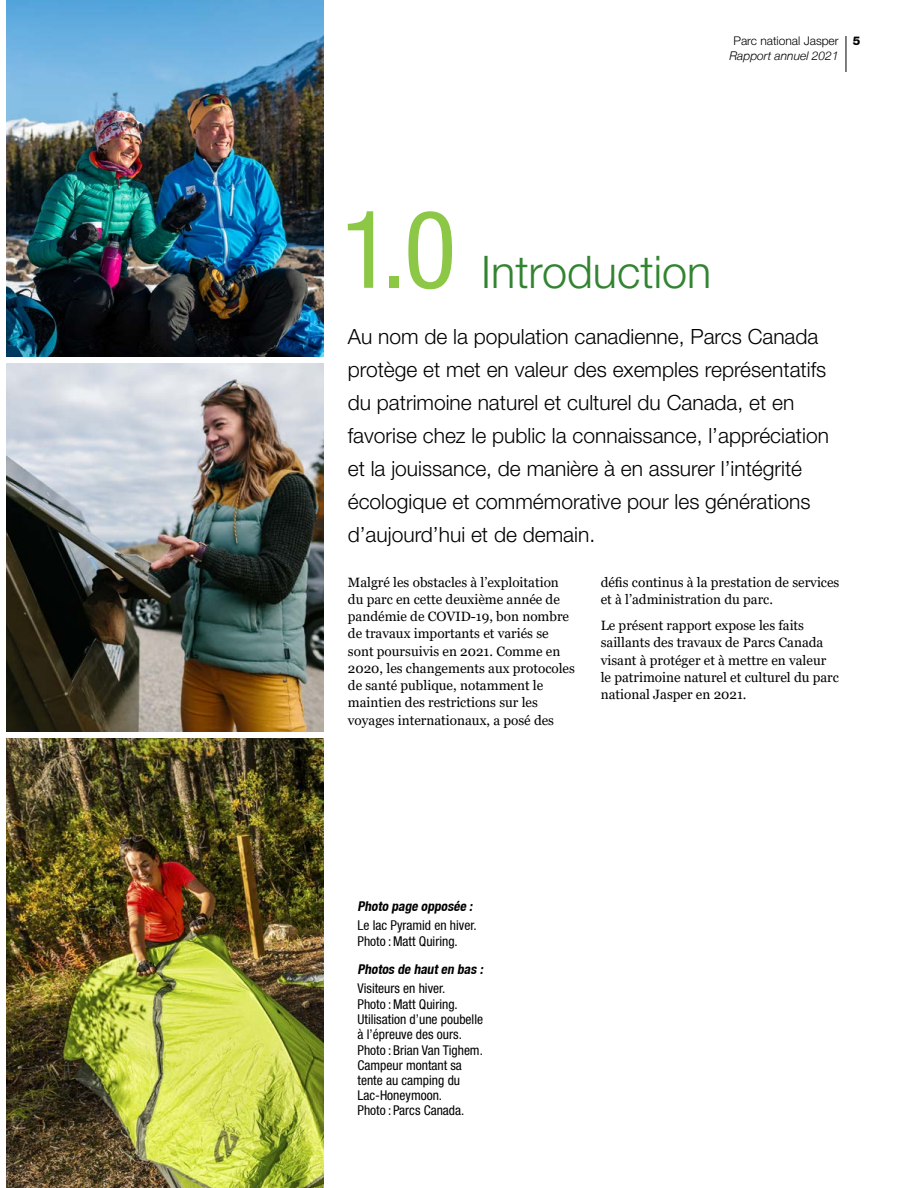
<style>
.page{position:relative;width:918px;height:1188px;background:#fff}
.page>*{position:absolute;margin:0;border:0;box-sizing:border-box;transform-origin:0 0}
.t1{font:108px "Helvetica Neue Condensed";color:#8cc745}
.t2{font:300 45px "Helvetica Neue LT Std";color:#328432}
.t3{font:300 21px/33px "Helvetica Neue LT Std";color:#000}
.t4{font:13.5px/17.2px "Georgia";color:#000}
.t5{font:condensed 13.5px/15.3px "Helvetica Neue LT Std";color:#000}
.t6{font:italic 700 condensed 13.5px "Helvetica Neue";color:#000}
.t7{font:13.5px "Helvetica Neue Condensed";color:#000}
.t8{font:300 12px "Helvetica Neue LT Std";color:#000}
.t9{font:italic 300 12px "Helvetica Neue LT";color:#000}
.s1{font-weight:800}
.s2{font-family:"Helvetica Neue Condensed";font-stretch:normal}
</style>
<div class="page">
<img style="left:7px;top:0;width:316px;height:357px">
<img style="left:7px;top:363px;width:316px;height:369px">
<img style="left:7px;top:738px;width:316px;height:450px">
<hr style="left:846px;top:36px;width:1px;height:36px;background:#000">
<p class="t8" style="left:734px;top:33px;width:128px">Parc national Jasper <span class="s1">5</span></p>
<p class="t9" style="left:730px;top:48px;width:111px">Rapport annuel 2021</p>
<h1 class="t1" style="left:341px;top:187px;width:117px">1.0</h1>
<h2 class="t2" style="left:481px;top:244px;width:232px">Introduction</h2>
<p class="t3" style="left:348px;top:320px;width:483px">Au nom de la population canadienne, Parcs Canada protège et met en valeur des exemples représentatifs du patrimoine naturel et culturel du Canada, et en favorise chez le public la connaissance, l’appréciation et la jouissance, de manière à en assurer l’intégrité écologique et commémorative pour les générations d’aujourd’hui et de demain.</p>
<p class="t4" style="left:348px;top:574px;width:229px">Malgré les obstacles à l’exploitation du parc en cette deuxième année de pandémie de COVID-19, bon nombre de travaux importants et variés se sont poursuivis en 2021. Comme en 2020, les changements aux protocoles de santé publique, notamment le maintien des restrictions sur les voyages internationaux, a posé des</p>
<p class="t4" style="left:601px;top:574px;width:240px">défis continus à la prestation de services et à l’administration du parc.</p>
<p class="t4" style="left:601px;top:617px;width:240px">Le présent rapport expose les faits saillants des travaux de Parcs Canada visant à protéger et à mettre en valeur le patrimoine naturel et culturel du parc national Jasper en 2021.</p>
<p class="t6" style="left:358px;top:898px;width:119px">Photo page opposée :</p>
<p class="t7" style="left:358px;top:918px;width:121px">Le lac Pyramid en hiver.</p>
<p class="t5" style="left:358px;top:933px;width:102px"><span class="s2">Photo :</span>Matt Quiring.</p>
<p class="t6" style="left:358px;top:962px;width:129px">Photos de hauten bas :</p>
<p class="t5" style="left:358px;top:980px;width:127px">Visiteurs en hiver.<br><span class="s2">Photo :</span>Matt Quiring.<br>Utilisation d’une poubelle à l’épreuve des ours.<br><span class="s2">Photo :</span> Brian Van Tighem.<br>Campeur montant sa tente au camping du<br>Lac-Honeymoon.<br><span class="s2">Photo :</span> Parcs Canada.</p>
</div>
